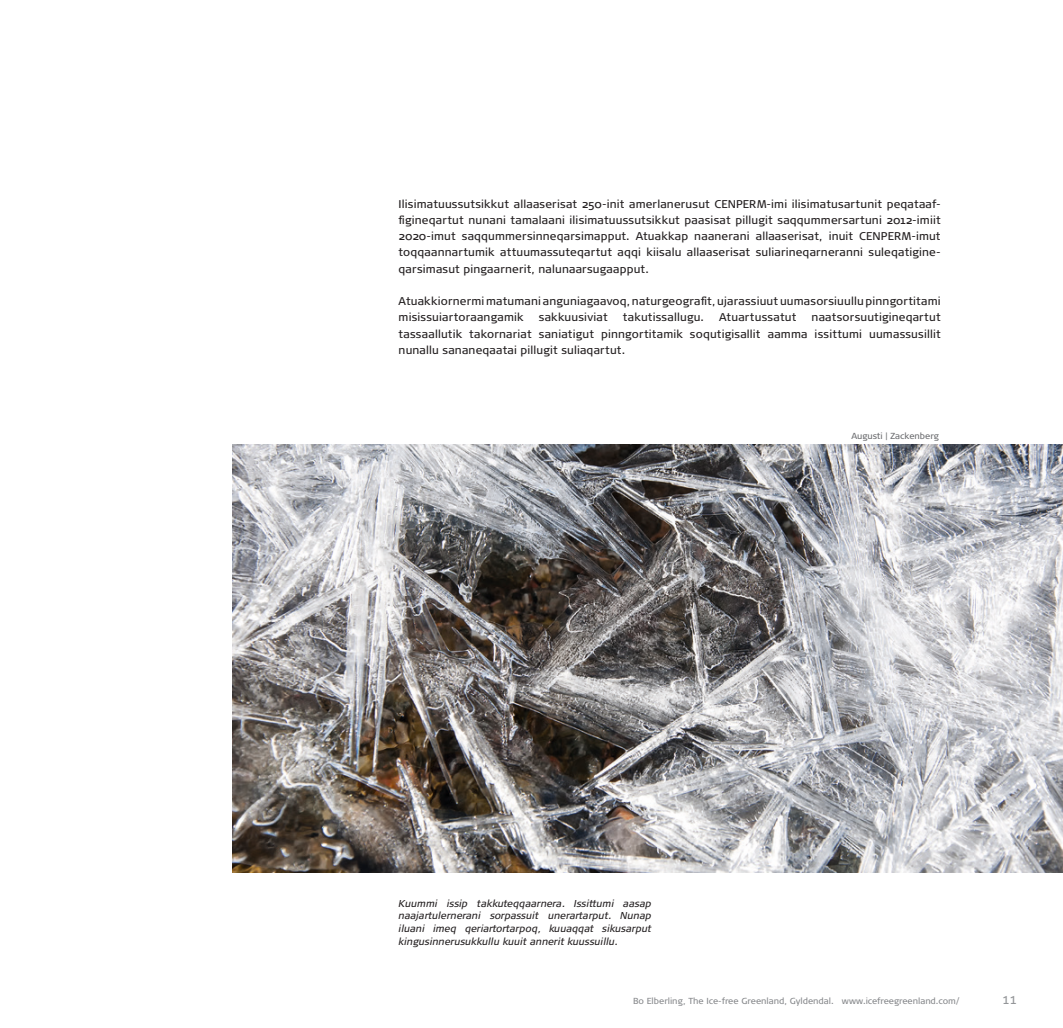
<style>
.page{position:relative;width:1063px;height:1028px;background:#fff}
.page>*{position:absolute;margin:0;border:0;box-sizing:border-box;transform-origin:0 0}
.t1{font:12.5px "Aller";color:#939598}
.Brødtekst_Dansk{font:11.25px/16.2px "Signa OT";letter-spacing:.01em;color:#231f20;text-align:justify}
.Billedtekst_Dansk{font:italic 10px/12.5px "Signa OT";color:#231f20;text-align:justify}
.t2{font:8.75px "Signa OT";color:#87898c}
.Lokalitet{font:8.75px "Signa OT";color:#6c6d70}
</style>
<div class="page">
<img style="left:232px;top:445px;width:831px;height:427px">
<p class="Brødtekst_Dansk" style="left:399px;top:195px;width:544px">Ilisimatuussutsikkut allaaserisat 250-init amerlanerusut CENPERM-imi ilisimatusartunit peqataaf&shy;figineqartut nunani tamalaani ilisimatuussutsikkut paasisat pillugit saqqummersartuni 2012-imiit 2020-imut saqqummersinneqarsimapput. Atuakkap naanerani allaaserisat, inuit CENPERM-imut toqqaannartumik attuumassuteqartut aqqi kiisalu allaaserisat suliarineqarneranni suleqatigine&shy;qarsimasut pingaarnerit, nalunaarsugaapput.</p>
<p class="Brødtekst_Dansk" style="left:399px;top:293px;width:544px">Atuakkiornermi matumani anguniagaavoq, naturgeografit, ujarassiuut uumasorsiuullu pinngortitami misissuiartoraangamik</p>
<p class="Brødtekst_Dansk" style="left:399px;top:309px;width:544px;text-indent:413px">naatsorsuutigineqartut tassaallutik takornariat saniatigut pinngortitamik soqutigisallit aamma issittumi uumassusillit nunallu sananeqaatai pillugit suliaqartut.</p>
<p class="Brødtekst_Dansk" style="left:539px;top:309px;width:70px">sakkuusiviat</p>
<p class="Brødtekst_Dansk" style="left:623px;top:309px;width:83px">takutissallugu.</p>
<p class="Brødtekst_Dansk" style="left:719px;top:309px;width:79px">Atuartussatut</p>
<p class="Billedtekst_Dansk" style="left:399px;top:897px;width:254px">Kuummi issip takkuteqqaarnera. Issittumi aasap naajartulernerani sorpassuit unerartarput. Nunap iluani imeq qeriartortarpoq, kuuaqqat sikusarput</p>
<p class="Billedtekst_Dansk" style="left:399px;top:935px;width:220px">kingusinnerusukkullu kuuit annerit kuussuillu.</p>
<p class="Lokalitet" style="left:852px;top:431px;width:89px">Augusti | Zackenberg</p>
<p class="t2" style="left:633px;top:996px;width:328px">Bo Elberling, The Ice-free Greenland, Gyldendal. www.icefreegreenland.com/</p>
<p class="t1" style="left:1002px;top:992px;width:16px">11</p>
</div>
